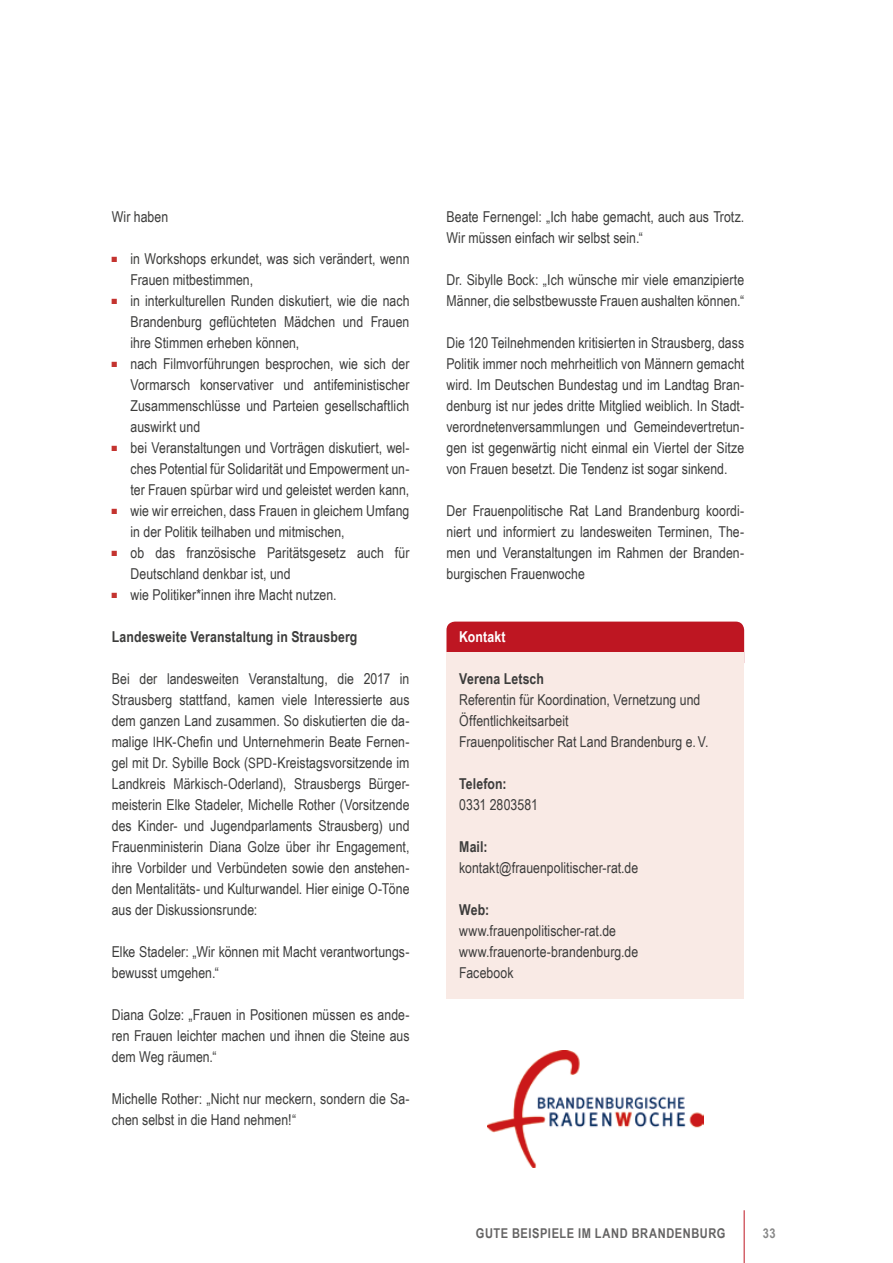
<style>
.page{position:relative;width:893px;height:1263px;background:#fff}
.page>*{position:absolute;margin:0;border:0;box-sizing:border-box;transform-origin:0 0}
.Info_p{font:15px/21px "Arial Narrow";color:#3c3c3b}
.Info_H{font:700 15px "Arial Narrow";letter-spacing:.01em;color:#3c3c3b}
.Info_Kontakt{font:700 15px "Arial Narrow";letter-spacing:.01em;color:#fff}
.t1{font:700 13.5px "Arial Narrow";letter-spacing:.04em;color:#646363}
.t2{font:700 13.5px "Arial Narrow";color:#878787}
.s1{font-size:11.25px;color:#c4332f}
.s2{font-size:14.25px}
</style>
<div class="page">
<hr style="left:744px;top:1210px;width:1px;height:53px;background:#be1622">
<div style="left:446px;top:622px;width:298px;height:30px;background:#be1622"></div>
<div style="left:446px;top:652px;width:298px;height:53px;background:#f9eae5"></div>
<div style="left:446px;top:674px;width:298px;height:73px;background:#f9eae5"></div>
<div style="left:446px;top:716px;width:298px;height:52px;background:#f9eae5"></div>
<div style="left:446px;top:758px;width:298px;height:52px;background:#f9eae5"></div>
<div style="left:446px;top:778px;width:298px;height:53px;background:#f9eae5"></div>
<div style="left:446px;top:820px;width:298px;height:53px;background:#f9eae5"></div>
<div style="left:446px;top:842px;width:298px;height:52px;background:#f9eae5"></div>
<div style="left:446px;top:884px;width:298px;height:52px;background:#f9eae5"></div>
<div style="left:446px;top:926px;width:298px;height:52px;background:#f9eae5"></div>
<div style="left:446px;top:947px;width:298px;height:52px;background:#f9eae5"></div>
<img style="left:487px;top:1050px;width:216px;height:117px">
<p class="Info_p" style="left:112px;top:206px;width:58px">Wir haben</p>
<p class="Info_p" style="left:131px;top:248px;width:280px;text-indent:-19px"><span class="s1">■</span> in Workshops erkundet, was sich verändert, wenn<br>Frauen mitbestimmen,</p>
<p class="Info_p" style="left:131px;top:290px;width:280px;text-align:justify;text-indent:-19px"><span class="s1">■</span> in interkulturellen Runden diskutiert, wie die nach Brandenburg geflüchteten Mädchen und Frauen ihre Stimmen erheben können,</p>
<p class="Info_p" style="left:131px;top:353px;width:280px;text-align:justify;text-indent:-19px"><span class="s1">■</span> nach Filmvorführungen besprochen, wie sich der Vormarsch konservativer und antifeministischer Zusammenschlüsse und Parteien gesellschaftlich auswirkt und</p>
<p class="Info_p" style="left:131px;top:437px;width:280px;text-align:justify;text-indent:-19px"><span class="s1">■</span> bei Veranstaltungen und Vorträgen diskutiert, wel&shy;ches Potential für Solidarität und Empowerment un&shy;ter Frauen spürbar wird und geleistet werden kann,</p>
<p class="Info_p" style="left:131px;top:500px;width:280px;text-indent:-19px"><span class="s1">■</span> wie wir erreichen, dass Frauen in gleichem Umfang in der Politik teilhaben und mitmischen,</p>
<p class="Info_p" style="left:131px;top:542px;width:280px;text-indent:-19px"><span class="s1">■</span> ob das französische Paritätsgesetz auch für<br>Deutschland denkbar ist, und</p>
<p class="Info_p" style="left:112px;top:584px;width:226px"><span class="s1">■</span> wie Politiker*innen ihre Macht nutzen.</p>
<h2 class="Info_H" style="left:112px;top:625px;width:247px">Landesweite Veranstaltung in Strausberg</h2>
<p class="Info_p" style="left:112px;top:668px;width:299px;text-align:justify">Bei der landesweiten Veranstaltung, die 2017 in Strausberg stattfand, kamen viele Interessierte aus dem ganzen Land zusammen. So diskutierten die da&shy;malige <span class="s2">IHK</span>-Chefin und Unternehmerin Beate Fernen&shy;gel mit Dr. Sybille Bock (<span class="s2">SPD</span>-Kreistagsvorsitzende im Landkreis Märkisch-Oderland), Strausbergs Bürger&shy;meisterin Elke Stadeler, Michelle Rother (Vorsitzende des Kinder- und Jugendparlaments Strausberg) und Frauenministerin Diana Golze über ihr Engagement, ihre Vorbilder und Verbündeten sowie den anstehen&shy;den Mentalitäts- und Kulturwandel. Hier einige O-Töne aus der Diskussionsrunde:</p>
<p class="Info_p" style="left:112px;top:941px;width:299px">Elke Stadeler: „Wir können mit Macht verantwortungs&shy;bewusst umgehen.“</p>
<p class="Info_p" style="left:112px;top:1004px;width:299px;text-align:justify">Diana Golze: „Frauen in Positionen müssen es ande&shy;ren Frauen leichter machen und ihnen die Steine aus dem Weg räumen.“</p>
<p class="Info_p" style="left:112px;top:1088px;width:299px">Michelle Rother: „Nicht nur meckern, sondern die Sa&shy;chen selbst in die Hand nehmen!“</p>
<p class="Info_p" style="left:446px;top:206px;width:299px">Beate Fernengel: „Ich habe gemacht, auch aus Trotz.<br>Wir müssen einfach wir selbst sein.“</p>
<p class="Info_p" style="left:446px;top:269px;width:299px">Dr. Sibylle Bock: „Ich wünsche mir viele emanzipierte<br>Männer, die selbstbewusste Frauen aushalten können.“</p>
<p class="Info_p" style="left:446px;top:332px;width:299px;text-align:justify">Die 120 Teilnehmenden kritisierten in Strausberg, dass Politik immer noch mehrheitlich von Männern gemacht wird. Im Deutschen Bundestag und im Landtag Bran&shy;denburg ist nur jedes dritte Mitglied weiblich. In Stadt&shy;verordnetenversammlungen und Gemeindevertretun&shy;gen ist gegenwärtig nicht einmal ein Viertel der Sitze von Frauen besetzt. Die Tendenz ist sogar sinkend.</p>
<p class="Info_p" style="left:446px;top:500px;width:299px;text-align:justify">Der Frauenpolitische Rat Land Brandenburg koordi&shy;niert und informiert zu landesweiten Terminen, The&shy;men und Veranstaltungen im Rahmen der Branden&shy;burgischen Frauenwoche</p>
<p class="Info_Kontakt" style="left:459px;top:625px;width:48px">Kontakt</p>
<p class="Info_H" style="left:459px;top:667px;width:86px">Verena Letsch</p>
<p class="Info_p" style="left:459px;top:689px;width:243px">Referentin für Koordination, Vernetzung und<br>Öffentlichkeitsarbeit</p>
<p class="Info_p" style="left:459px;top:731px;width:251px">Frauenpolitischer Rat Land Brandenburg e.V.</p>
<p class="Info_H" style="left:459px;top:772px;width:49px">Telefon:</p>
<p class="Info_p" style="left:459px;top:794px;width:80px">0331 2803581</p>
<p class="Info_H" style="left:459px;top:835px;width:30px">Mail:</p>
<p class="Info_p" style="left:459px;top:857px;width:180px">kontakt@frauenpolitischer-rat.de</p>
<p class="Info_H" style="left:459px;top:898px;width:31px">Web:</p>
<p class="Info_p" style="left:459px;top:920px;width:158px">www.frauenpolitischer-rat.de</p>
<p class="Info_p" style="left:459px;top:941px;width:181px">www.frauenorte-brandenburg.de</p>
<p class="Info_p" style="left:459px;top:962px;width:56px">Facebook</p>
<p class="t1" style="left:476px;top:1223px;width:251px">GUTE BEISPIELE IM LAND BRANDENBURG</p>
<p class="t2" style="left:763px;top:1223px;width:14px">33</p>
</div>
